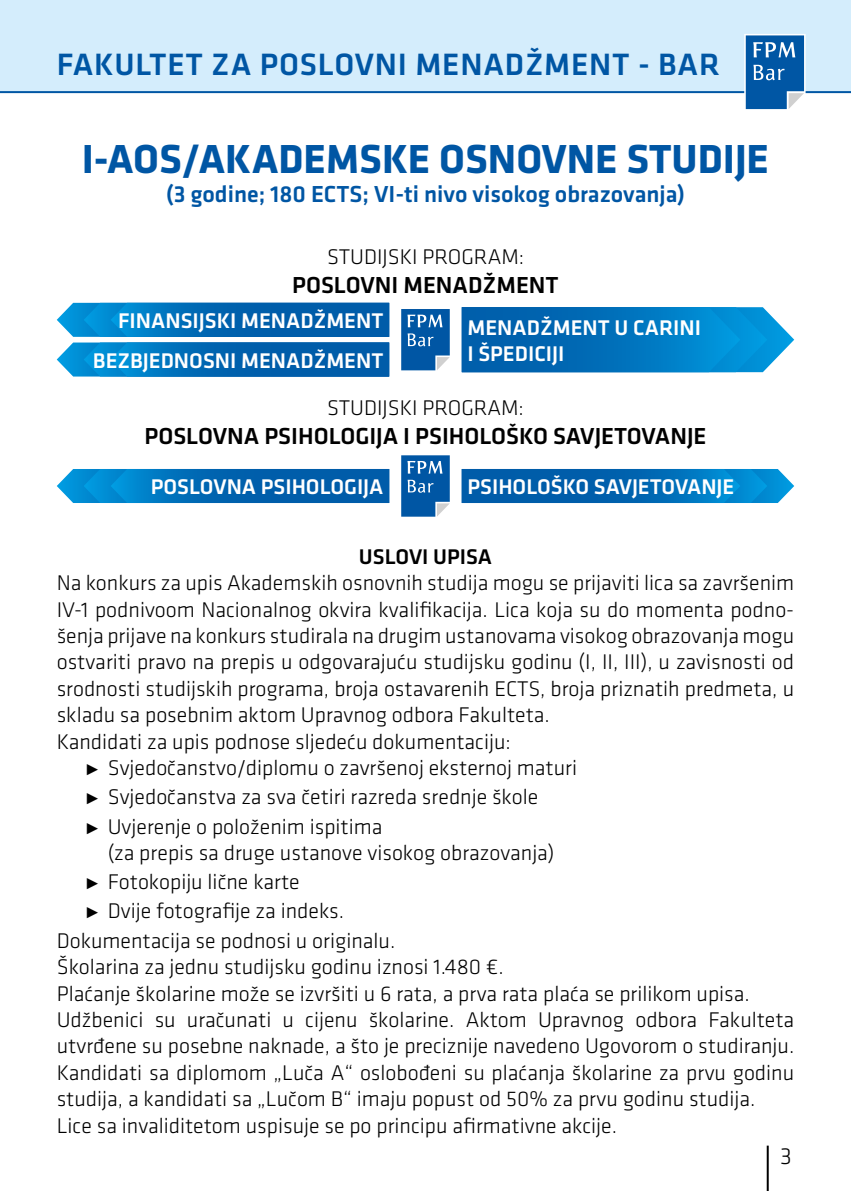
<style>
.page{position:relative;width:851px;height:1191px;background:#fff}
.page>*{position:absolute;margin:0;border:0;box-sizing:border-box;transform-origin:0 0}
.t1{font:700 42px "Klavika";color:#0056a4}
.t2{font:500 32px "Klavika";letter-spacing:.025em;color:#0056a4}
.t3{font:500 24px "Klavika";color:#000}
.t4{font:500 24px "Klavika";color:#0056a4}
.t5{font:300 24px "Klavika";color:#000}
.t6{font:300 22px/26.4px "Klavika";color:#000}
.t7{font:500 22px/26.4px "Klavika";color:#fff}
.t8{font:500 22px "Klavika";color:#000}
</style>
<div class="page">
<hr style="left:766px;top:1145px;width:2px;height:46px;background:#000">
<div style="left:0;top:0;width:850px;height:92px;background:#d4edfc"></div>
<hr style="left:0;top:91px;width:850px;height:2px;background:#0056a4">
<svg style="left:744px;top:34px;width:61px;height:76px"></svg>
<svg style="left:745px;top:35px;width:58px;height:74px;background:#2c73b3"></svg>
<svg style="left:401px;top:309px;width:49px;height:62px"></svg>
<svg style="left:401px;top:309px;width:48px;height:61px;background:#2971b1"></svg>
<svg style="left:401px;top:455px;width:49px;height:62px"></svg>
<svg style="left:401px;top:455px;width:48px;height:61px;background:#2a71b2"></svg>
<svg style="left:461px;top:469px;width:333px;height:34px;background:#0670b9"></svg>
<svg style="left:57px;top:469px;width:332px;height:34px;background:#0671b9"></svg>
<svg style="left:57px;top:303px;width:332px;height:73px;background:#187bbe"></svg>
<svg style="left:461px;top:307px;width:333px;height:65px;background:#0c7cc2"></svg>
<h2 class="t2" style="left:57px;top:47px;width:664px">FAKULTET ZA POSLOVNI MENADŽMENT - BAR</h2>
<h1 class="t1" style="left:82px;top:136px;width:688px">I-AOS/AKADEMSKE OSNOVNE STUDIJE</h1>
<p class="t4" style="left:166px;top:181px;width:521px">(3 godine; 180 ECTS; VI-ti nivo visokog obrazovanja)</p>
<p class="t6" style="left:327px;top:244px;width:198px">STUDIJSKI PROGRAM:</p>
<p class="t3" style="left:292px;top:272px;width:268px">POSLOVNI MENADŽMENT</p>
<p class="t7" style="left:118px;top:308px;width:267px">FINANSIJSKI MENADŽMENT</p>
<p class="t7" style="left:93px;top:348px;width:292px">BEZBJEDNOSNI MENADŽMENT</p>
<p class="t7" style="left:467px;top:315px;width:235px">MENADŽMENT U CARINI<br>I ŠPEDICIJI</p>
<p class="t6" style="left:327px;top:395px;width:198px">STUDIJSKI PROGRAM:</p>
<p class="t3" style="left:144px;top:423px;width:563px">POSLOVNA PSIHOLOGIJA I PSIHOLOŠKO SAVJETOVANJE</p>
<p class="t7" style="left:151px;top:474px;width:234px">POSLOVNA PSIHOLOGIJA</p>
<p class="t7" style="left:467px;top:474px;width:268px">PSIHOLOŠKO SAVJETOVANJE</p>
<p class="t8" style="left:359px;top:544px;width:135px">USLOVI UPISA</p>
<p class="t6" style="left:57px;top:570px;width:739px">Na konkurs za upis Akademskih osnovnih studija mogu se prijaviti lica sa završenim IV-1 podnivoom Nacionalnog okvira kvalifikacija. Lica koja su do momenta podno&shy;šenja prijave na konkurs studirala na drugim ustanovama visokog obrazovanja mogu ostvariti pravo na prepis u odgovarajuću studijsku godinu (I, II, III), u zavisnosti od srodnosti studijskih programa, broja ostavarenih ECTS, broja priznatih predmeta, u skladu sa posebnim aktom Upravnog odbora Fakulteta.<br>Kandidati za upis podnose sljedeću dokumentaciju:</p>
<p class="t6" style="left:85px;top:755px;width:493px">• Svjedočanstvo/diplomu o završenoj eksternoj maturi</p>
<p class="t6" style="left:85px;top:784px;width:454px">• Svjedočanstva za sva četiri razreda srednje škole</p>
<p class="t6" style="left:108px;top:813px;width:448px;text-indent:-23px">• Uvjerenje o položenim ispitima<br>(za prepis sa druge ustanove visokog obrazovanja)</p>
<p class="t6" style="left:85px;top:869px;width:216px">• Fotokopiju lične karte</p>
<p class="t6" style="left:57px;top:897px;width:340px;line-height:29.2px;text-indent:28px">• Dvije fotografije za indeks.<br>Dokumentacija se podnosi u originalu.</p>
<p class="t6" style="left:57px;top:954px;width:739px">Školarina za jednu studijsku godinu iznosi 1.480 €.<br>Plaćanje školarine može se izvršiti u 6 rata, a prva rata plaća se prilikom upisa.<br>Udžbenici su uračunati u cijenu školarine. Aktom Upravnog odbora Fakulteta utvrđene su posebne naknade, a što je preciznije navedeno Ugovorom o studiranju.<br>Kandidati sa diplomom „Luča A“ oslobođeni su plaćanja školarine za prvu godinu studija, a kandidati sa „Lučom B“ imaju popust od 50% za prvu godinu studija.<br>Lice sa invaliditetom uspisuje se po principu afirmativne akcije.</p>
<p class="t5" style="left:780px;top:1142px;width:13px">3</p>
</div>
